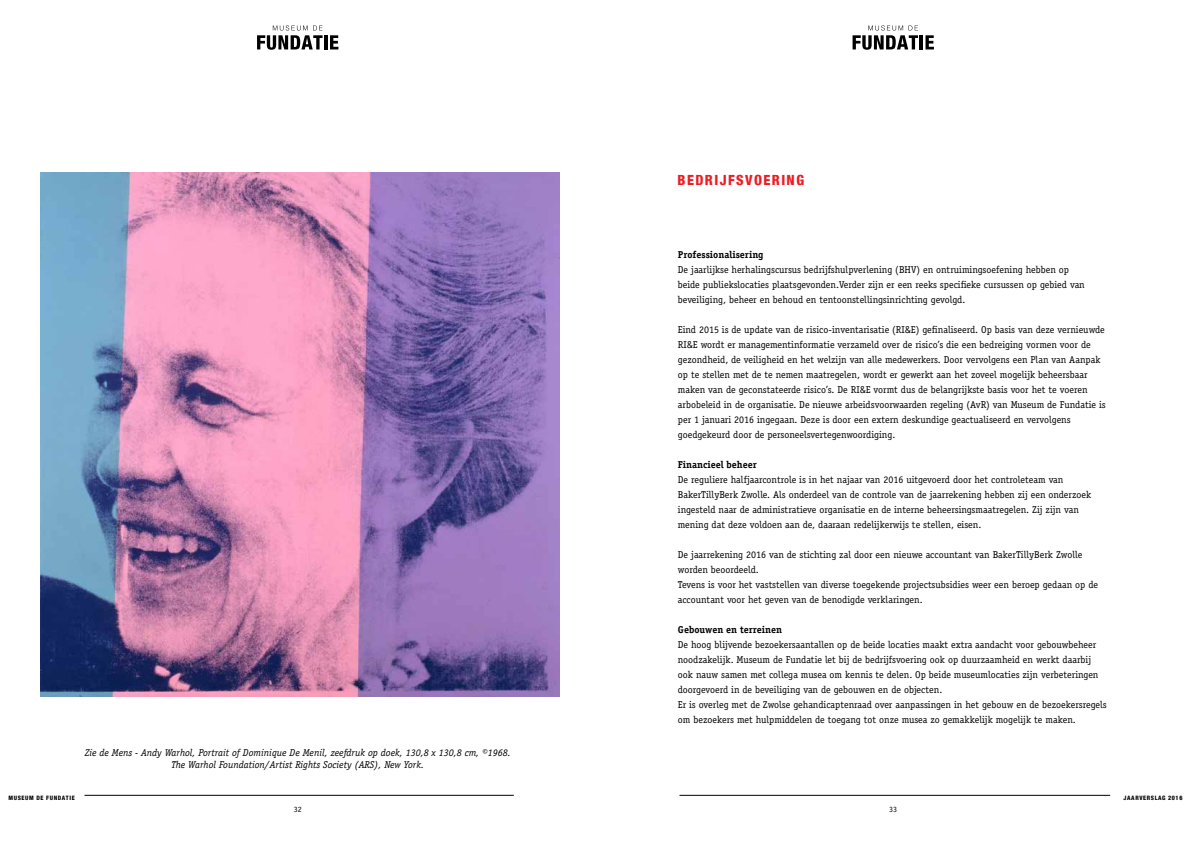
<style>
.page{position:relative;width:1191px;height:842px;background:#fff}
.page>*{position:absolute;margin:0;border:0;box-sizing:border-box;transform-origin:0 0}
.t1{font:800 condensed 14px "Helvetica Neue";letter-spacing:.1em;color:#ed1d24}
.t2{font:10px/15px "Officina Serif Std";color:#000}
.t3{font:italic 10px/12px "Officina Serif Std";color:#000;text-align:center}
.t4{font:700 10px "Officina Serif Std";color:#000}
.t5{font:8px "Officina Serif Std";color:#000}
.t6{font:800 condensed 6px "Helvetica Neue";letter-spacing:.1em;color:#000}
</style>
<div class="page">
<hr style="left:324px;top:35px;width:3px;height:14px;background:#000">
<svg style="left:330px;top:35px;width:8px;height:14px"></svg>
<svg style="left:257px;top:25px;width:65px;height:25px"></svg>
<hr style="left:919px;top:35px;width:4px;height:14px;background:#000">
<svg style="left:925px;top:35px;width:9px;height:14px"></svg>
<svg style="left:852px;top:25px;width:66px;height:25px"></svg>
<hr style="left:679px;top:795px;width:431px;height:1px;background:#000">
<hr style="left:84px;top:795px;width:430px;height:1px;background:#000">
<img style="left:40px;top:173px;width:519px;height:523px">
<p class="t3" style="left:85px;top:746px;width:427px">Zie de Mens - Andy Warhol, Portrait of Dominique De Menil, zeefdruk op doek, 130,8 x 130,8 cm, ©1968.<br>The Warhol Foundation/Artist Rights Society (ARS), New York.</p>
<p class="t6" style="left:9px;top:795px;width:68px">MUSEUM DE FUNDATIE</p>
<p class="t5" style="left:294px;top:804px;width:9px">32</p>
<h1 class="t1" style="left:677px;top:172px;width:128px">BEDRIJFSVOERING</h1>
<p class="t4" style="left:678px;top:248px;width:87px">Professionalisering</p>
<p class="t2" style="left:678px;top:262px;width:408px">De jaarlijkse herhalingscursus bedrijfshulpverlening (BHV) en ontruimingsoefening hebben op beide publiekslocaties plaatsgevonden.Verder zijn er een reeks specifieke cursussen op gebied van beveiliging, beheer en behoud en tentoonstellingsinrichting gevolgd.</p>
<p class="t2" style="left:678px;top:322px;width:429px">Eind 2015 is de update van de risico-inventarisatie (RI&amp;E) gefinaliseerd. Op basis van deze vernieuwde RI&amp;E wordt er managementinformatie verzameld over de risico’s die een bedreiging vormen voor de gezondheid, de veiligheid en het welzijn van alle medewerkers. Door vervolgens een Plan van Aanpak op te stellen met de te nemen maatregelen, wordt er gewerkt aan het zoveel mogelijk beheersbaar maken van de geconstateerde risico’s. De RI&amp;E vormt dus de belangrijkste basis voor het te voeren arbobeleid in de organisatie. De nieuwe arbeidsvoorwaarden regeling (AvR) van Museum de Fundatie is per 1 januari 2016 ingegaan. Deze is door een extern deskundige geactualiseerd en vervolgens goedgekeurd door de personeelsvertegenwoordiging.</p>
<p class="t4" style="left:678px;top:458px;width:81px">Financieel beheer</p>
<p class="t2" style="left:678px;top:472px;width:415px">De reguliere halfjaarcontrole is in het najaar van 2016 uitgevoerd door het controleteam van BakerTillyBerk Zwolle. Als onderdeel van de controle van de jaarrekening hebben zij een onderzoek ingesteld naar de administratieve organisatie en de interne beheersingsmaatregelen. Zij zijn van mening dat deze voldoen aan de, daaraan redelijkerwijs te stellen, eisen.</p>
<p class="t2" style="left:678px;top:547px;width:421px">De jaarrekening 2016 van de stichting zal door een nieuwe accountant van BakerTillyBerk Zwolle worden beoordeeld.<br>Tevens is voor het vaststellen van diverse toegekende projectsubsidies weer een beroep gedaan op de accountant voor het geven van de benodigde verklaringen.</p>
<p class="t4" style="left:678px;top:623px;width:106px">Gebouwen en terreinen</p>
<p class="t2" style="left:678px;top:637px;width:430px">De hoog blijvende bezoekersaantallen op de beide locaties maakt extra aandacht voor gebouwbeheer noodzakelijk. Museum de Fundatie let bij de bedrijfsvoering ook op duurzaamheid en werkt daarbij ook nauw samen met collega musea om kennis te delen. Op beide museumlocaties zijn verbeteringen doorgevoerd in de beveiliging van de gebouwen en de objecten.<br>Er is overleg met de Zwolse gehandicaptenraad over aanpassingen in het gebouw en de bezoekersregels om bezoekers met hulpmiddelen de toegang tot onze musea zo gemakkelijk mogelijk te maken.</p>
<p class="t5" style="left:889px;top:804px;width:9px">33</p>
<p class="t6" style="left:1123px;top:795px;width:60px">JAARVERSLAG 2016</p>
</div>
